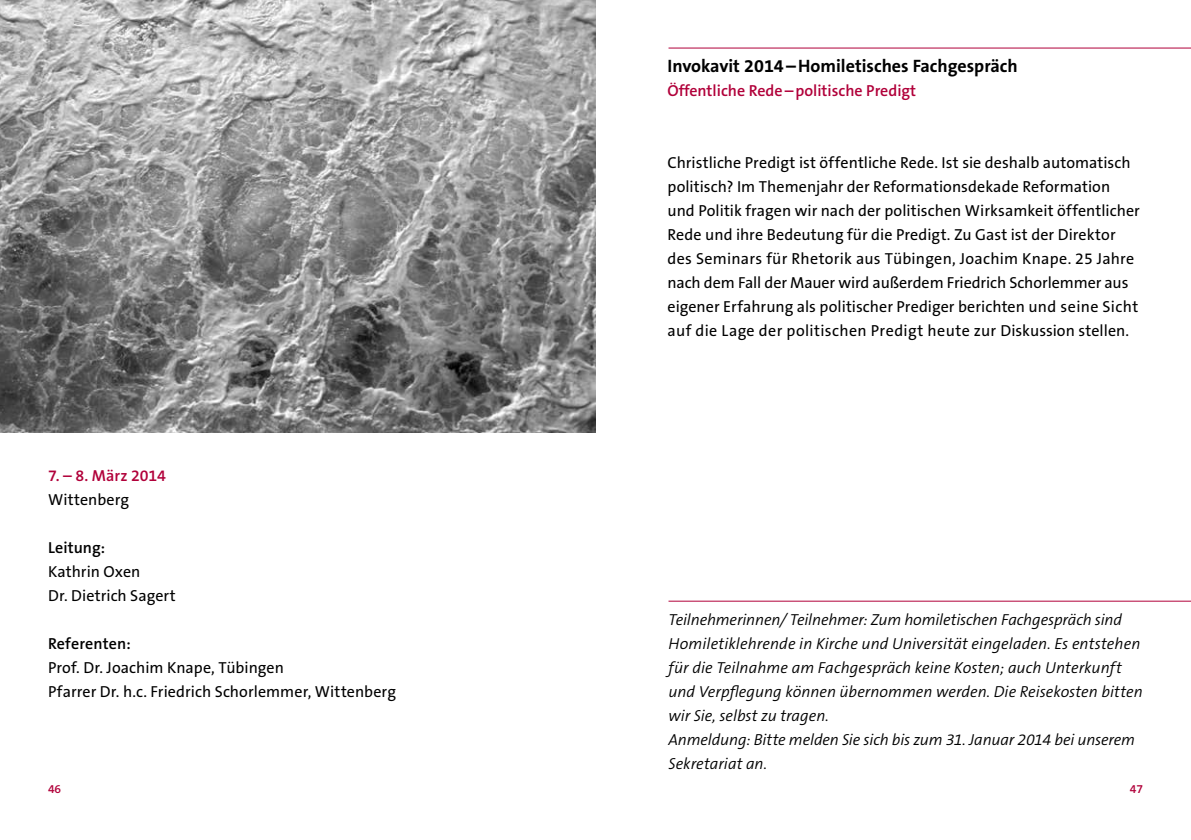
<style>
.page{position:relative;width:1191px;height:840px;background:#fff}
.page>*{position:absolute;margin:0;border:0;box-sizing:border-box;transform-origin:0 0}
.t1{font:700 18px "The Sans B7";color:#000}
.t2{font:16px/24px "The Sans B5 Plain";letter-spacing:.005em;color:#000}
.t3{font:italic 300 16px/24px "The Sans B4";color:#000}
.t4{font:600 16px "The Sans B6";color:#b1003a}
.t5{font:600 16px "The Sans B6";letter-spacing:.01em;color:#000}
.t6{font:600 12px "The Sans B6";color:#b1003a}
</style>
<div class="page">
<img style="left:0;top:0;width:595px;height:432px">
<hr style="left:668px;top:600px;width:523px;height:1px;background:#b1003a">
<hr style="left:668px;top:48px;width:523px;height:1px;background:#b1003a">
<p class="t1" style="left:667px;top:56px;width:352px">Invokavit 2014–Homiletisches Fachgespräch</p>
<p class="t4" style="left:667px;top:82px;width:250px">Öffentliche Rede–politische Predigt</p>
<p class="t4" style="left:48px;top:466px;width:119px">7. – 8. März 2014</p>
<p class="t2" style="left:48px;top:488px;width:83px">Wittenberg</p>
<p class="t5" style="left:48px;top:538px;width:59px">Leitung:</p>
<p class="t2" style="left:48px;top:560px;width:129px">Kathrin Oxen<br>Dr. Dietrich Sagert</p>
<p class="t5" style="left:48px;top:634px;width:84px">Referenten:</p>
<p class="t2" style="left:48px;top:656px;width:349px">Prof. Dr. Joachim Knape, Tübingen<br>Pfarrer Dr. h.c. Friedrich Schorlemmer, Wittenberg</p>
<p class="t2" style="left:667px;top:152px;width:474px">Christliche Predigt ist öffentliche Rede. Ist sie deshalb automatisch politisch? Im Themenjahr der Reformationsdekade Reformation und Politik fragen wir nach der politischen Wirksamkeit öffentlicher Rede und ihre Bedeutung für die Predigt. Zu Gast ist der Direktor des Seminars für Rhetorik aus Tübingen, Joachim Knape. 25 Jahre nach dem Fall der Mauer wird außerdem Friedrich Schorlemmer aus eigener Erfahrung als politischer Prediger berichten und seine Sicht auf die Lage der politischen Predigt heute zur Diskussion stellen.</p>
<p class="t3" style="left:668px;top:608px;width:476px">Teilnehmerinnen/ Teilnehmer: Zum homiletischen Fachgespräch sind Homiletiklehrende in Kirche und Universität eingeladen. Es entstehen für die Teilnahme am Fachgespräch keine Kosten; auch Unterkunft und Verpflegung können übernommen werden. Die Reisekosten bitten wir Sie, selbst zu tragen.<br>Anmeldung: Bitte melden Sie sich bis zum 31. Januar 2014 bei unserem Sekretariat an.</p>
<p class="t6" style="left:48px;top:782px;width:15px">46</p>
<p class="t6" style="left:1129px;top:782px;width:15px">47</p>
</div>
